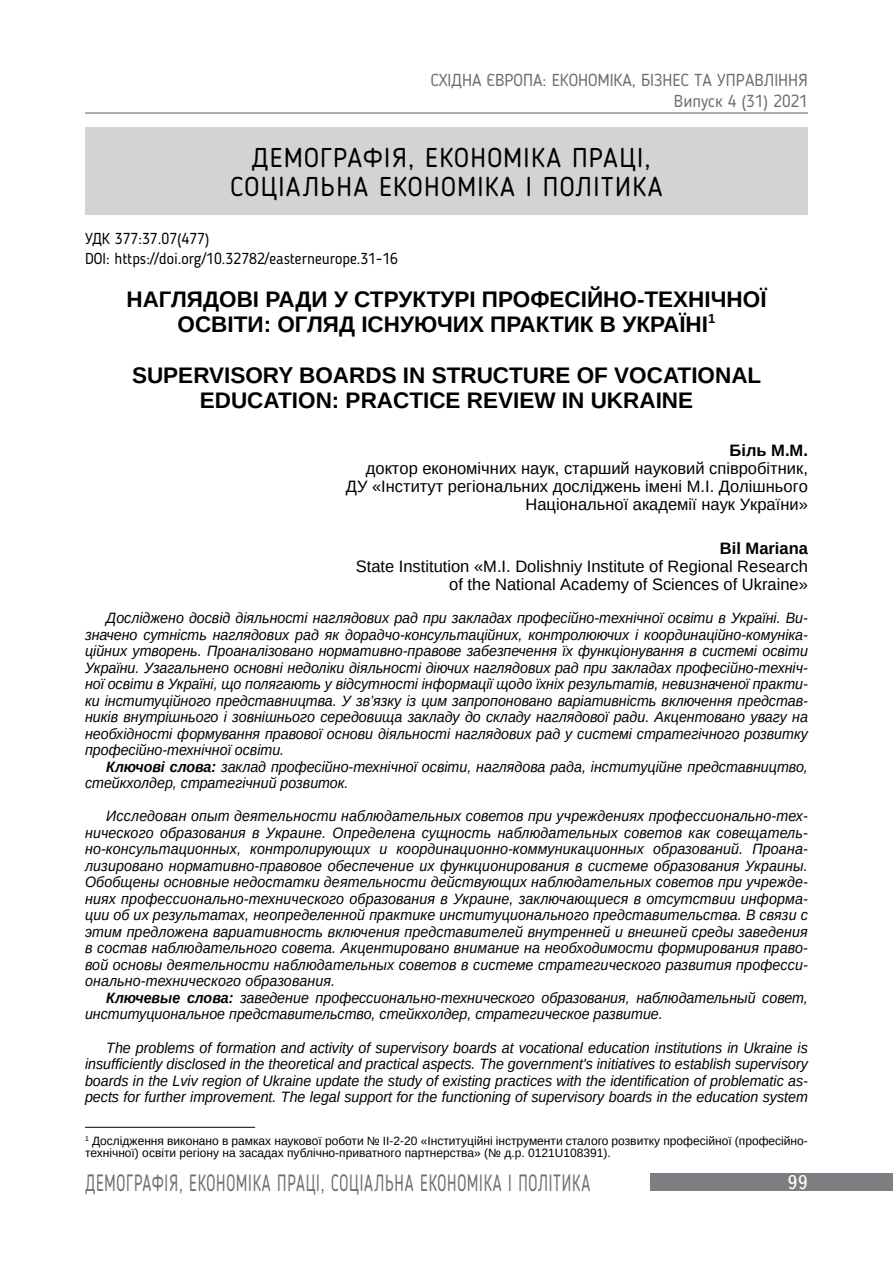
<style>
.page{position:relative;width:893px;height:1263px;background:#fff}
.page>*{position:absolute;margin:0;border:0;box-sizing:border-box;transform-origin:0 0}
.t1{font:27px/28.5px "Blogger Sans";letter-spacing:.05em;color:#000;text-align:center}
.t2{font:23.4px "Blogger Sans";letter-spacing:.05em;color:#6d6e71;scale:.69 1}
.t3{font:700 22.5px/25.5px "Arimo";color:#000;text-align:center}
.t4{font:19.5px "Ukrainian Text";color:#fff}
.t5{font:17.25px/20.7px "Blogger Sans";color:#6d6e71;text-align:right}
.t6{font:16.5px/18px "Arimo";color:#000;text-align:right}
.t7{font:700 16.5px "Arimo";color:#000}
.t8{font:15.75px/20.1px "Blogger Sans";color:#000}
.t9{font:italic 15px/16.5px "Arimo";color:#000;text-align:justify;scale:.95 1}
.t10{font:12px/12px "Arimo";color:#000}
.s1{font-weight:700}
</style>
<div class="page">
<hr style="left:85px;top:112px;width:723px;height:2px;background:#6d6e71">
<div style="left:651px;top:1173px;width:242px;height:18px;background:#7d7e81"></div>
<div style="left:85px;top:128px;width:723px;height:87px;background:#d1d3d4"></div>
<hr style="left:85px;top:1127px;width:170px;height:1px;background:#000">
<p class="t5" style="left:431px;top:69px;width:379px">СХІДНА ЄВРОПА: ЕКОНОМІКА, БІЗНЕС ТА УПРАВЛІННЯ<br>Випуск 4 (31) 2021</p>
<h1 class="t1" style="left:230px;top:143px;width:434px">ДЕМОГРАФІЯ, ЕКОНОМІКА ПРАЦІ,<br>СОЦІАЛЬНА ЕКОНОМІКА І ПОЛІТИКА</h1>
<p class="t8" style="left:85px;top:229px;width:315px">УДК 377:37.07(477)<br>DOI: https://doi.org/10.32782/easterneurope.31-16</p>
<h3 class="t3" style="left:126px;top:286px;width:641px">НАГЛЯДОВІ РАДИ У СТРУКТУРІ ПРОФЕСІЙНО-ТЕХНІЧНОЇ<br>ОСВІТИ: ОГЛЯД ІСНУЮЧИХ ПРАКТИК В УКРАЇНІ<sup>1</sup></h3>
<h3 class="t3" style="left:132px;top:362px;width:631px">SUPERVISORY BOARDS IN STRUCTURE OF VOCATIONAL<br>EDUCATION: PRACTICE REVIEW IN UKRAINE</h3>
<p class="t7" style="left:730px;top:438px;width:80px">Біль М.М.</p>
<p class="t6" style="left:346px;top:459px;width:464px">доктор економічних наук, старший науковий співробітник,<br>ДУ «Інститут регіональних досліджень імені М.І. Долішнього<br>Національної академії наук України»</p>
<p class="t7" style="left:720px;top:537px;width:90px">Bil Mariana</p>
<p class="t6" style="left:356px;top:557px;width:454px">State Institution «M.I. Dolishniy Institute of Regional Research of the National Academy of Sciences of Ukraine»</p>
<p class="t9" style="left:85px;top:610px;width:762px;text-indent:21px">Досліджено досвід діяльності наглядових рад при закладах професійно-технічної освіти в Україні. Ви&shy;значено сутність наглядових рад як дорадчо-консультаційних, контролюючих і координаційно-комуніка&shy;ційних утворень. Проаналізовано нормативно-правове забезпечення їх функціонування в системі освіти України. Узагальнено основні недоліки діяльності діючих наглядових рад при закладах професійно-техніч&shy;ної освіти в Україні, що полягають у відсутності інформації щодо їхніх результатів, невизначеної практи&shy;ки інституційного представництва. У зв’язку із цим запропоновано варіативність включення представ&shy;ників внутрішнього і зовнішнього середовища закладу до складу наглядової ради. Акцентовано увагу на необхідності формування правової основи діяльності наглядових рад у системі стратегічного розвитку професійно-технічної освіти.</p>
<p class="t9" style="left:85px;top:758px;width:762px;text-indent:21px"><span class="s1">Ключові слова:</span> заклад професійно-технічної освіти, наглядова рада, інституційне представництво, стейкхолдер, стратегічний розвиток.</p>
<p class="t9" style="left:85px;top:808px;width:762px;text-indent:21px">Исследован опыт деятельности наблюдательных советов при учреждениях профессионально-тех&shy;нического образования в Украине. Определена сущность наблюдательных советов как совещатель&shy;но-консультационных, контролирующих и координационно-коммуникационных образований. Проана&shy;лизировано нормативно-правовое обеспечение их функционирования в системе образования Украины.<br>Обобщены основные недостатки деятельности действующих наблюдательных советов при учрежде&shy;ниях профессионально-технического образования в Украине, заключающиеся в отсутствии информа&shy;ции об их результатах, неопределенной практике институционального представительства. В связи с этим предложена вариативность включения представителей внутренней и внешней среды заведения в состав наблюдательного совета. Акцентировано внимание на необходимости формирования право&shy;вой основы деятельности наблюдательных советов в системе стратегического развития професси&shy;онально-технического образования.</p>
<p class="t9" style="left:85px;top:989px;width:762px;text-indent:21px"><span class="s1">Ключевые слова:</span> заведение профессионально-технического образования, наблюдательный совет, институциональное представительство, стейкхолдер, стратегическое развитие.</p>
<p class="t9" style="left:85px;top:1039px;width:762px;text-indent:21px">The problems of formation and activity of supervisory boards at vocational education institutions in Ukraine is insufficiently disclosed in the theoretical and practical aspects. The government's initiatives to establish supervisory boards in the Lviv region of Ukraine update the study of existing practices with the identification of problematic as&shy;pects for further improvement. The legal support for the functioning of supervisory boards in the education system</p>
<p class="t10" style="left:85px;top:1134px;width:724px"><sup>1</sup> Дослідження виконано в рамках наукової роботи № II-2-20 «Інституційні інструменти сталого розвитку професійної (професійно&shy;технічної) освіти регіону на засадах публічно-приватного партнерства» (№ д.р. 0121U108391).</p>
<h2 class="t2" style="left:85px;top:1168px;width:734px">ДЕМОГРАФІЯ, ЕКОНОМІКА ПРАЦІ, СОЦІАЛЬНА ЕКОНОМІКА І ПОЛІТИКА</h2>
<h3 class="t4" style="left:787px;top:1172px;width:22px">99</h3>
</div>
